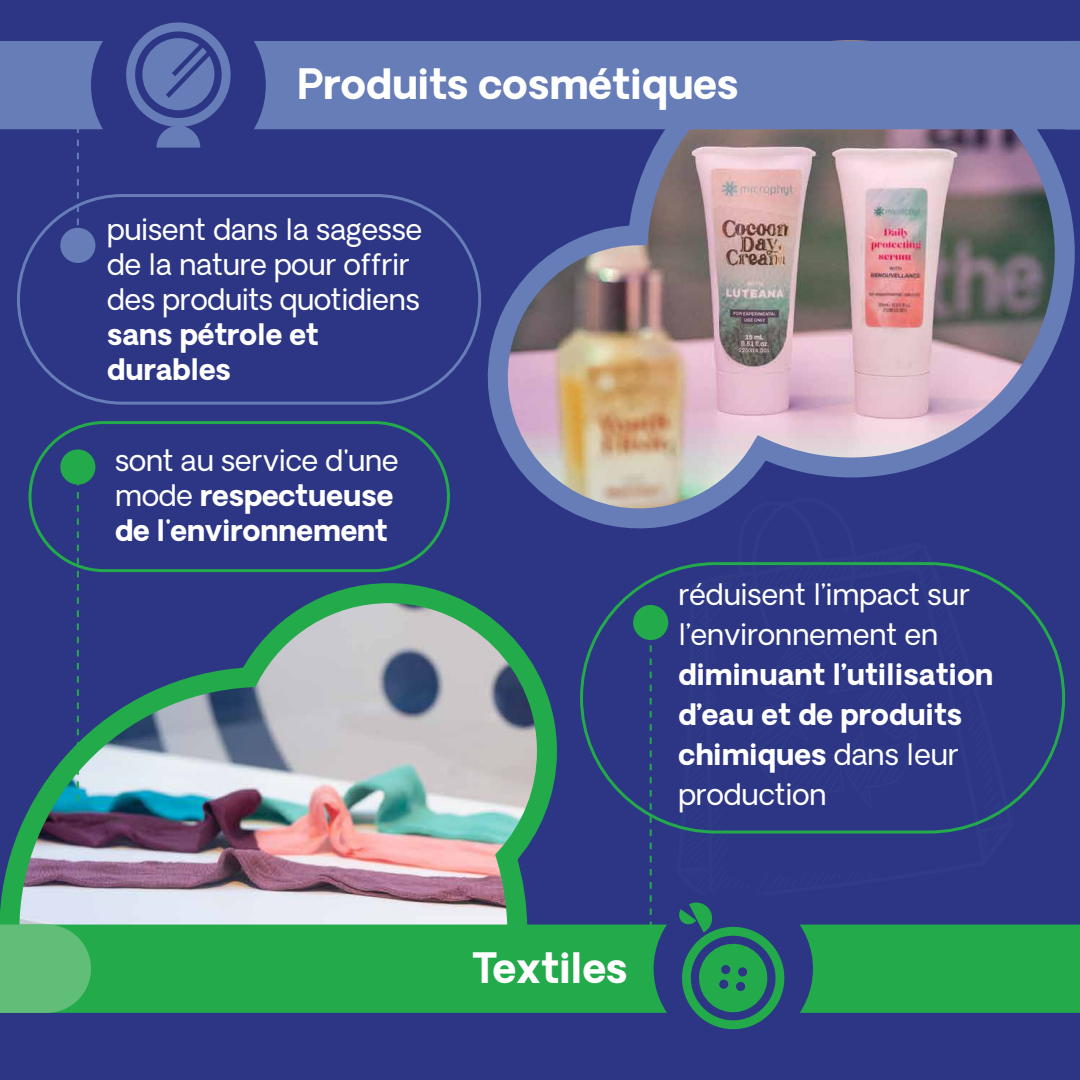
<style>
.page{position:relative;width:1080px;height:1080px;background:#2c3684}
.page>*{position:absolute;margin:0;border:0;box-sizing:border-box;transform-origin:0 0}
.t1{font:700 41px "Oakes Grotesk";color:#fff}
.t2{font:700 29px/40px "Oakes Grotesk";color:#fff}
.t3{font:29px/34.8px "Oakes Grotesk";color:#fff}
.s1{font-weight:400}
</style>
<div class="page">
<svg style="left:676px;top:562px;width:337px;height:268px"></svg>
<svg style="left:742px;top:635px;width:178px;height:174px"></svg>
<svg style="left:691px;top:723px;width:13px;height:17px"></svg>
<svg style="left:713px;top:806px;width:6px;height:9px"></svg>
<svg style="left:709px;top:651px;width:7px;height:9px"></svg>
<svg style="left:927px;top:581px;width:9px;height:11px"></svg>
<svg style="left:939px;top:611px;width:11px;height:22px"></svg>
<svg style="left:949px;top:653px;width:32px;height:77px"></svg>
<svg style="left:973px;top:736px;width:12px;height:14px"></svg>
<svg style="left:982px;top:769px;width:22px;height:56px"></svg>
<img style="left:486px;top:129px;width:587px;height:398px">
<img style="left:266px;top:583px;width:301px;height:342px">
<div style="left:266px;top:925px;width:814px;height:88px;background:#23aa4a"></div>
<div style="left:654px;top:889px;width:159px;height:159px;background:#2c3684;border-radius:50%"></div>
<svg style="left:679px;top:902px;width:106px;height:128px"></svg>
<div style="left:266px;top:41px;width:814px;height:88px;background:#677db7"></div>
<div style="left:634px;top:606px;width:33px;height:33px;background:#23aa4a;border-radius:50%"></div>
<div style="left:633px;top:605px;width:35px;height:35px;border:2px solid #23aa4a;border-radius:50%"></div>
<svg style="left:650px;top:637px;width:2px;height:304px"></svg>
<svg style="left:0;top:22px;width:266px;height:991px"></svg>
<h1 class="t1" style="left:297px;top:56px;width:443px">Produits cosmétiques</h1>
<p class="t3" style="left:107px;top:213px;width:316px">puisent dans la sagesse de la nature pour offrir des produits quotidiens</p>
<p class="t2" style="left:107px;top:318px;width:213px;line-height:34.8px">sans pétrole et durables</p>
<p class="t2" style="left:115px;top:444px;width:285px;line-height:34.8px"><span class="s1">sont au service d'une mode</span> respectueuse de l'environnement</p>
<p class="t3" style="left:678px;top:575px;width:293px;line-height:40px">réduisent l’impact sur l’environnement en</p>
<p class="t2" style="left:678px;top:655px;width:316px">diminuant l’utilisation d’eau et de produits chimiques <span class="s1">dans leur production</span></p>
<h1 class="t1" style="left:472px;top:941px;width:157px">Textiles</h1>
</div>
